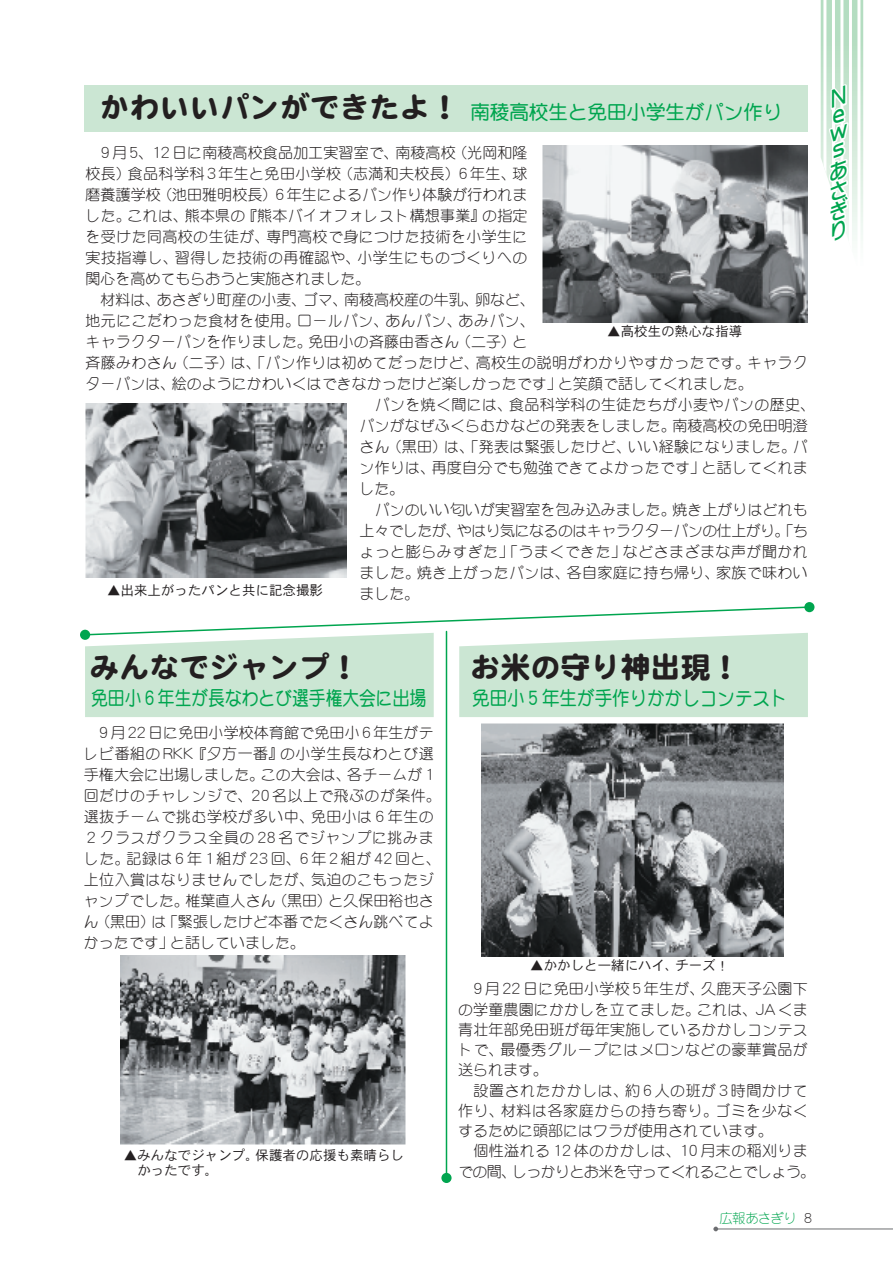
<style>
.page{position:relative;width:893px;height:1263px;background:#fff}
.page>*{position:absolute;margin:0;border:0;box-sizing:border-box;transform-origin:0 0}
.t1{font:600 30px "DFP Maru Gothic CID";color:#231f20}
.t2{font:700 19.5px "DFP Maru Gothic CID";color:#00a54f}
.t3{font:700 19.5px "DFP Maru Gothic CID";color:#00a54f;scale:.86 1}
.t4{font:700 19.5px "DFP Maru Gothic CID";color:#00a54f;scale:.9 1}
.t5{font:300 15px/21px "DFP Maru Gothic CID";letter-spacing:.015em;color:#231f20}
.t6{font:300 15px "DFP Maru Gothic CID";letter-spacing:.035em;color:#231f20}
.t7{font:300 15px "DFP Maru Gothic CID";letter-spacing:-.035em;color:#231f20}
.t8{font:300 15px "DFP Maru Gothic CID";letter-spacing:-.04em;color:#231f20}
.t9{font:13.5px/15px "DFPHS Gothic CID W3";color:#231f20}
.t10{font:300 13.5px "DFPSM Gothic CID";letter-spacing:-.05em;color:#00a54f}
.s1{font-weight:600;font-size:30px;color:#231f20}
.s2{color:#231f20}
</style>
<div class="page">
<hr style="left:716px;top:1228px;width:177px;height:1px;background:#6c6d70">
<svg style="left:713px;top:1226px;width:5px;height:5px"></svg>
<div style="left:84px;top:85px;width:724px;height:47px;background:#cbe6d3"></div>
<div style="left:804px;top:602px;width:10px;height:10px;background:#00a54f;border-radius:50%"></div>
<div style="left:80px;top:630px;width:10px;height:10px;background:#00a54f;border-radius:50%"></div>
<svg style="left:84px;top:606px;width:726px;height:111px"></svg>
<img style="left:542px;top:145px;width:265px;height:177px">
<img style="left:85px;top:403px;width:261px;height:174px">
<img style="left:120px;top:955px;width:286px;height:190px">
<img style="left:482px;top:723px;width:301px;height:234px">
<hr style="left:446px;top:631px;width:1px;height:547px;background:#00a54f">
<div style="left:441px;top:1173px;width:11px;height:10px;background:#00a54f;border-radius:50%"></div>
<svg style="left:821px;top:0;width:42px;height:241px"></svg>
<p class="t2" style="left:100px;top:101px;width:684px"><span class="s1">かわいいパンができたよ！</span>南稜高校生と免田小学生がパン作り</p>
<p class="t5" style="left:101px;top:142px;width:428px">9月5、12日に南稜高校食品加工実習室で、南稜高校（光岡和隆</p>
<p class="t5" style="left:86px;top:163px;width:444px">校長）食品科学科 3 年生と免田小学校（志満和夫校長）6 年生、球</p>
<p class="t5" style="left:86px;top:184px;width:444px">磨養護学校（池田雅明校長）6年生によるパン作り体験が行われま</p>
<p class="t5" style="left:86px;top:205px;width:444px">した。これは、熊本県の『熊本バイオフォレスト構想事業』の指定</p>
<p class="t5" style="left:86px;top:226px;width:443px">を受けた同高校の生徒が、専門高校で身につけた技術を小学生に</p>
<p class="t6" style="left:86px;top:250px;width:444px">実技指導し、習得した技術の再確認や、小学生にものづくりへの</p>
<p class="t5" style="left:86px;top:268px;width:286px">関心を高めてもらおうと実施されました。</p>
<p class="t5" style="left:101px;top:289px;width:436px">材料は、あさぎり町産の小麦、ゴマ、南稜高校産の牛乳、卵など、</p>
<p class="t5" style="left:86px;top:310px;width:451px">地元にこだわった食材を使用。ロールパン、あんパン、あみパン、</p>
<p class="t5" style="left:86px;top:331px;width:444px">キャラクターパンを作りました。免田小の斉藤由香さん（二子）と</p>
<p class="t5" style="left:86px;top:352px;width:724px">斉藤みわさん（二子）は、「パン作りは初めてだったけど、高校生の説明がわかりやすかったです。キャラク</p>
<p class="t5" style="left:86px;top:373px;width:669px">ターパンは、絵のようにかわいくはできなかったけど楽しかったです」と笑顔で話してくれました。</p>
<p class="t5" style="left:375px;top:394px;width:442px">パンを焼く間には、食品科学科の生徒たちが小麦やパンの歴史、</p>
<p class="t5" style="left:360px;top:415px;width:450px">パンがなぜふくらむかなどの発表をしました。南稜高校の免田明澄</p>
<p class="t5" style="left:360px;top:436px;width:450px">さん（黒田）は、「発表は緊張したけど、いい経験になりました。パ</p>
<p class="t5" style="left:360px;top:457px;width:450px">ン作りは、再度自分でも勉強できてよかったです」と話してくれま</p>
<p class="t5" style="left:360px;top:478px;width:46px">した。</p>
<p class="t5" style="left:375px;top:499px;width:435px">パンのいい匂いが実習室を包み込みました。焼き上がりはどれも</p>
<p class="t7" style="left:360px;top:523px;width:450px">上々でしたが、やはり気になるのはキャラクターパンの仕上がり。「ち</p>
<p class="t5" style="left:360px;top:541px;width:450px">ょっと膨らみすぎた」「うまくできた」などさまざまな声が聞かれ</p>
<p class="t5" style="left:360px;top:562px;width:450px">ました。焼き上がったパンは、各自家庭に持ち帰り、家族で味わい</p>
<p class="t5" style="left:360px;top:583px;width:61px">ました。</p>
<p class="t9" style="left:607px;top:324px;width:136px">▲高校生の熱心な指導</p>
<p class="t9" style="left:107px;top:582px;width:217px">▲出来上がったパンと共に記念撮影</p>
<p class="t1" style="left:89px;top:651px;width:272px">みんなでジャンプ！</p>
<p class="t3" style="left:91px;top:687px;width:391px">免田小 6 年生が長なわとび選手権大会に出場</p>
<p class="t5" style="left:84px;top:722px;width:359px;text-indent:15px">9月22日に免田小学校体育館で免田小6年生がテレビ番組の RKK『夕方一番』の小学生長なわとび選手権大会に出場しました。この大会は、各チームが1回だけのチャレンジで、20 名以上で飛ぶのが条件。選抜チームで挑む学校が多い中、免田小は６年生の<br>２クラスがクラス全員の 28 名でジャンプに挑みました。記録は 6 年 1 組が 23 回、6 年 2 組が 42 回と、上位入賞はなりませんでしたが、気迫のこもったジャンプでした。椎葉直人さん（黒田）と久保田裕也さん（黒田）は「緊張したけど本番でたくさん跳べてよかったです」と話していました。</p>
<p class="t9" style="left:137px;top:1147px;width:268px;text-indent:-14px">▲みんなでジャンプ。保護者の応援も素晴らしかったです。</p>
<p class="t1" style="left:470px;top:651px;width:271px">お米の守り神出現！</p>
<p class="t4" style="left:472px;top:687px;width:352px">免田小 5 年生が手作りかかしコンテスト</p>
<p class="t9" style="left:530px;top:958px;width:201px">▲かかしと一緒にハイ、チーズ！</p>
<p class="t5" style="left:473px;top:978px;width:336px">9 月 22 日に免田小学校 5 年生が、久鹿天子公園下</p>
<p class="t5" style="left:458px;top:998px;width:351px">の学童農園にかかしを立てました。これは、JAくま</p>
<p class="t5" style="left:458px;top:1019px;width:351px">青壮年部免田班が毎年実施しているかかしコンテス</p>
<p class="t5" style="left:458px;top:1039px;width:351px">トで、最優秀グループにはメロンなどの豪華賞品が</p>
<p class="t5" style="left:458px;top:1059px;width:91px">送られます。</p>
<p class="t6" style="left:474px;top:1082px;width:336px">設置されたかかしは、約 6 人の班が 3 時間かけて</p>
<p class="t6" style="left:458px;top:1102px;width:351px">作り、材料は各家庭からの持ち寄り。ゴミを少なく</p>
<p class="t5" style="left:458px;top:1120px;width:317px">するために頭部にはワラが使用されています。</p>
<p class="t5" style="left:473px;top:1140px;width:336px">個性溢れる 12 体のかかしは、10 月末の稲刈りま</p>
<p class="t8" style="left:458px;top:1163px;width:359px">での間、しっかりとお米を守ってくれることでしょう。</p>
<p class="t10" style="left:719px;top:1210px;width:94px">広報あさぎり <span class="s2">8</span></p>
</div>
